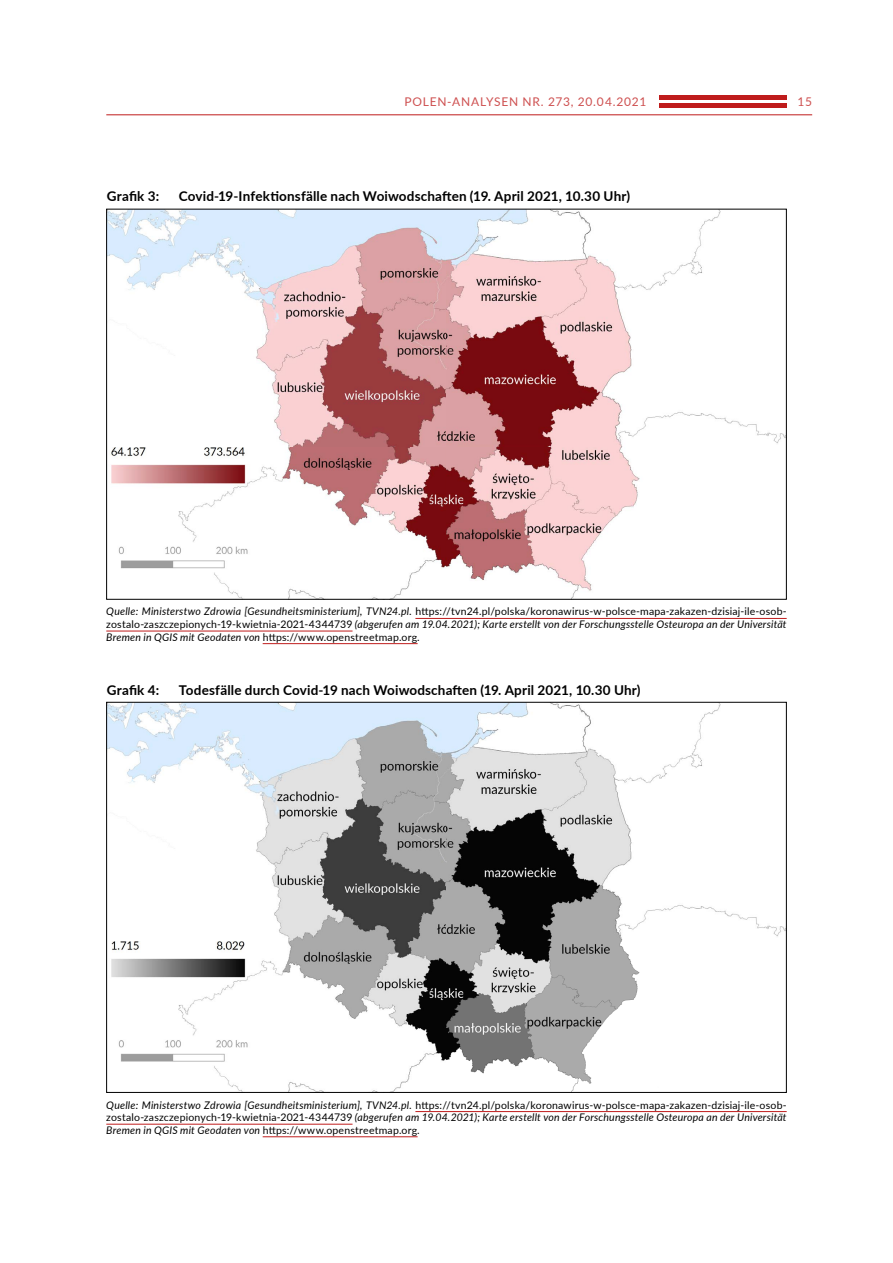
<style>
.page{position:relative;width:893px;height:1263px;background:#fff}
.page>*{position:absolute;margin:0;border:0;box-sizing:border-box;transform-origin:0 0}
.t1{font:700 13.5px "Lato";letter-spacing:.01em;color:#000}
.t2{font:12px "Lato";letter-spacing:.06em;color:#ce5050}
.t3{font:italic 10.5px/12.6px "Lato";letter-spacing:.02em;color:#000;text-align:justify}
.s1{font-style:normal}
</style>
<div class="page">
<div style="left:659px;top:103px;width:128px;height:5px;background:#bf1c1c"></div>
<hr style="left:659px;top:96px;width:128px;height:4px;background:#bf1c1c">
<hr style="left:106px;top:114px;width:706px;height:1px;background:#bf1c1c">
<img style="left:108px;top:211px;width:676px;height:386px">
<hr style="left:415px;top:618px;width:372px;height:1px;background:#bf1c1c">
<hr style="left:106px;top:631px;width:247px;height:1px;background:#bf1c1c">
<hr style="left:263px;top:643px;width:155px;height:1px;background:#bf1c1c">
<img style="left:108px;top:704px;width:676px;height:386px">
<hr style="left:415px;top:1111px;width:372px;height:1px;background:#bf1c1c">
<hr style="left:106px;top:1124px;width:247px;height:1px;background:#bf1c1c">
<hr style="left:263px;top:1136px;width:155px;height:1px;background:#bf1c1c">
<p class="t2" style="left:404px;top:93px;width:243px">POLEN-ANALYSEN NR. 273, 20.04.2021</p>
<p class="t2" style="left:798px;top:93px;width:16px">15</p>
<p class="t1" style="left:107px;top:187px;width:54px">Grafik 3:</p>
<p class="t1" style="left:179px;top:187px;width:453px">Covid-19-Infektionsfälle nach Woiwodschaften (19. April 2021, 10.30 Uhr)</p>
<p class="t3" style="left:106px;top:605px;width:682px">Quelle: Ministerstwo Zdrowia [Gesundheitsministerium], TVN24.pl. <span class="s1">https://tvn24.pl/polska/koronawirus-w-polsce-mapa-zakazen-dzisiaj-ile-osob&shy;zostalo-zaszczepionych-19-kwietnia-2021-4344739</span> (abgerufen am 19.04.2021); Karte erstellt von der Forschungsstelle Osteuropa an der Universität Bremen in QGIS mit Geodaten von <span class="s1">https://www.openstreetmap.org</span>.</p>
<p class="t1" style="left:107px;top:680px;width:54px">Grafik 4:</p>
<p class="t1" style="left:179px;top:680px;width:463px">Todesfälle durch Covid-19 nach Woiwodschaften (19. April 2021, 10.30 Uhr)</p>
<p class="t3" style="left:106px;top:1098px;width:682px">Quelle: Ministerstwo Zdrowia [Gesundheitsministerium], TVN24.pl. <span class="s1">https://tvn24.pl/polska/koronawirus-w-polsce-mapa-zakazen-dzisiaj-ile-osob&shy;zostalo-zaszczepionych-19-kwietnia-2021-4344739</span> (abgerufen am 19.04.2021); Karte erstellt von der Forschungsstelle Osteuropa an der Universität Bremen in QGIS mit Geodaten von <span class="s1">https://www.openstreetmap.org</span>.</p>
</div>
